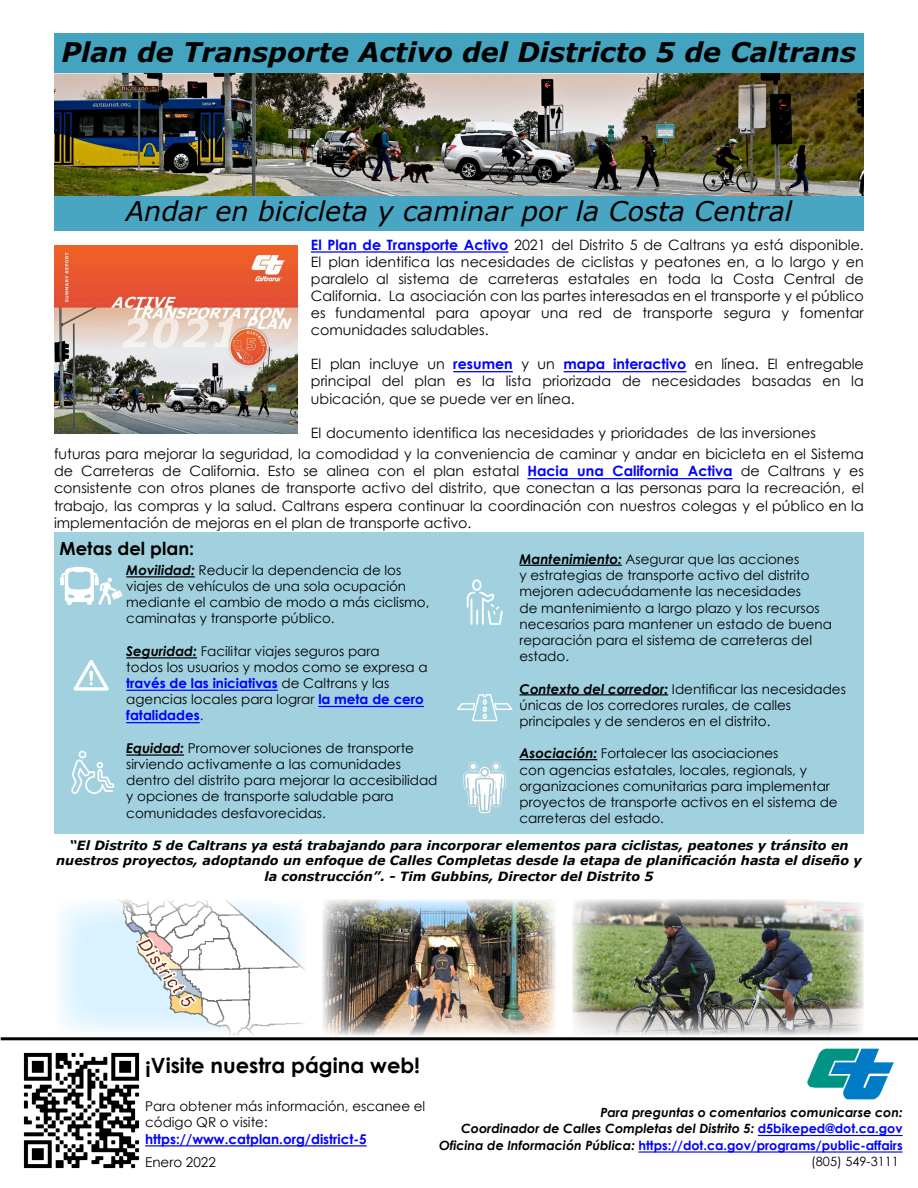
<style>
.page{position:relative;width:918px;height:1188px;background:#fff}
.page>*{position:absolute;margin:0;border:0;box-sizing:border-box;transform-origin:0 0}
.t1{font:italic 700 27px "Verdana";color:#000}
.t2{font:italic 27px "Verdana";color:#000}
.t3{font:700 21px "Century Gothic";color:#000}
.t4{font:700 18px "Century Gothic";color:#000}
.t5{font:14.25px/17.1px "Century Gothic";color:#000;text-align:justify}
.t6{font:13.5px/16.2px "Century Gothic";color:#000}
.t7{font:700 13.5px "Century Gothic";color:#00f}
.t8{font:italic 700 12.75px/15.3px "Verdana";color:#000;text-align:center}
.t9{font:italic 700 12.75px/16.5px "Century Gothic";color:#000;text-align:right}
.t10{font:12.75px "Century Gothic";color:#000}
.s1{font-weight:700;color:#00f}
.s2{font-weight:700;font-style:italic}
.s3{color:#00f}
.s4{font-style:normal;color:#00f}
</style>
<div class="page">
<div style="left:54px;top:532px;width:810px;height:302px;background:#a1d1df"></div>
<div style="left:54px;top:33px;width:810px;height:41px;background:#44a4c0"></div>
<div style="left:54px;top:196px;width:810px;height:35px;background:#48a6c2"></div>
<img style="left:54px;top:129px;width:810px;height:67px">
<img style="left:54px;top:74px;width:810px;height:55px">
<img style="left:54px;top:246px;width:243px;height:188px">
<hr style="left:519px;top:565px;width:103px;height:1px;background:#000">
<hr style="left:519px;top:694px;width:149px;height:1px;background:#000">
<hr style="left:519px;top:759px;width:78px;height:1px;background:#000">
<img style="left:59px;top:899px;width:247px;height:137px">
<img style="left:322px;top:899px;width:234px;height:137px">
<img style="left:572px;top:899px;width:292px;height:137px">
<img style="left:23px;top:1052px;width:117px;height:117px">
<img style="left:807px;top:1048px;width:87px;height:52px">
<hr style="left:1px;top:1037px;width:917px;height:3px;background:#000101">
<svg style="left:463px;top:761px;width:44px;height:53px"></svg>
<svg style="left:457px;top:694px;width:56px;height:28px"></svg>
<svg style="left:466px;top:579px;width:37px;height:46px"></svg>
<svg style="left:74px;top:660px;width:35px;height:31px"></svg>
<svg style="left:71px;top:751px;width:43px;height:43px"></svg>
<svg style="left:60px;top:567px;width:62px;height:38px"></svg>
<hr style="left:145px;top:1145px;width:222px;height:2px;background:#00f">
<hr style="left:758px;top:1135px;width:145px;height:1px;background:#00f">
<hr style="left:638px;top:1151px;width:265px;height:2px;background:#00f">
<hr style="left:311px;top:251px;width:197px;height:2px;background:#00f">
<hr style="left:453px;top:371px;width:60px;height:1px;background:#00f">
<hr style="left:564px;top:371px;width:122px;height:1px;background:#00f">
<hr style="left:527px;top:478px;width:206px;height:1px;background:#00f">
<hr style="left:126px;top:576px;width:69px;height:1px;background:#000">
<hr style="left:126px;top:657px;width:71px;height:1px;background:#000">
<hr style="left:126px;top:690px;width:152px;height:1px;background:#00f">
<hr style="left:318px;top:706px;width:106px;height:1px;background:#00f">
<hr style="left:126px;top:722px;width:74px;height:1px;background:#00f">
<hr style="left:126px;top:754px;width:58px;height:2px;background:#000">
<p class="t1" style="left:61px;top:33px;width:796px">Plan de Transporte Activo del Districto 5 de Caltrans</p>
<p class="t2" style="left:126px;top:192px;width:668px">Andar en bicicleta y caminar por la Costa Central</p>
<p class="t5" style="left:311px;top:236px;width:554px"><span class="s1">El Plan de Transporte Activo</span> 2021 del Distrito 5 de Caltrans ya está disponible.<br>El plan identifica las necesidades de ciclistas y peatones en, a lo largo y en paralelo al sistema de carreteras estatales en toda la Costa Central de California. La asociación con las partes interesadas en el transporte y el público es fundamental para apoyar una red de transporte segura y fomentar comunidades saludables.</p>
<p class="t5" style="left:311px;top:355px;width:554px">El plan incluye un <span class="s1">resumen</span> y un <span class="s1">mapa interactivo</span> en línea. El entregable principal del plan es la lista priorizada de necesidades basadas en la ubicación, que se puede ver en línea.</p>
<p class="t5" style="left:54px;top:422px;width:811px;line-height:21.5px;text-indent:257px">El documento identifica las necesidades y prioridades de las inversiones futuras para mejorar la seguridad, la comodidad y la conveniencia de caminar y andar en bicicleta en el Sistema</p>
<p class="t5" style="left:54px;top:462px;width:811px">de Carreteras de California. Esto se alinea con el plan estatal <span class="s1">Hacia una California Activa</span> de Caltrans y es consistente con otros planes de transporte activo del distrito, que conectan a las personas para la recreación, el trabajo, las compras y la salud. Caltrans espera continuar la coordinación con nuestros colegas y el público en la implementación de mejoras en el plan de transporte activo.</p>
<p class="t6" style="left:519px;top:551px;width:281px"><span class="s2">Mantenimiento:</span> Asegurar que las acciones</p>
<p class="t6" style="left:519px;top:567px;width:314px">y estrategias de transporte activo del distrito mejoren adecuádamente las necesidades<br>de mantenimiento a largo plazo y los recursos necesarios para mantener un estado de buena reparación para el sistema de carreteras del estado.</p>
<p class="t6" style="left:519px;top:680px;width:328px"><span class="s2">Contexto del corredor:</span> Identificar las necesidades únicas de los corredores rurales, de calles principales y de senderos en el distrito.</p>
<p class="t6" style="left:519px;top:745px;width:320px"><span class="s2">Asociación:</span> Fortalecer las asociaciones<br>con agencias estatales, locales, regionals, y organizaciones comunitarias para implementar proyectos de transporte activos en el sistema de carreteras del estado.</p>
<p class="t8" style="left:56px;top:837px;width:807px">“El Distrito 5 de Caltrans ya está trabajando para incorporar elementos para ciclistas, peatones y tránsito en nuestros proyectos, adoptando un enfoque de Calles Completas desde la etapa de planificación hasta el diseño y la construcción”. - Tim Gubbins, Director del Distrito 5</p>
<p class="t4" style="left:60px;top:535px;width:136px">Metas del plan:</p>
<p class="t6" style="left:126px;top:561px;width:305px"><span class="s2">Movilidad:</span> Reducir la dependencia de los viajes de vehículos de una sola ocupación mediante el cambio de modo a más ciclismo, caminatas y transporte público.</p>
<p class="t6" style="left:126px;top:642px;width:303px"><span class="s2">Seguridad:</span> Facilitar viajes seguros para<br>todos los usuarios y modos como se expresa a <span class="s1">través de las iniciativas</span> de Caltrans y las agencias locales para lograr <span class="s1">la meta de cero fatalidades</span><span class="s3">.</span></p>
<p class="t6" style="left:126px;top:740px;width:313px"><span class="s2">Equidad:</span> Promover soluciones de transporte sirviendo activamente a las comunidades dentro del distrito para mejorar la accesibilidad y opciones de transporte saludable para comunidades desfavorecidas.</p>
<h2 class="t3" style="left:145px;top:1049px;width:277px">¡Visite nuestra página web!</h2>
<p class="t6" style="left:145px;top:1098px;width:282px">Para obtener más información, escanee el código QR o visite:</p>
<p class="t7" style="left:145px;top:1129px;width:223px">https://www.catplan.org/district-5</p>
<p class="t6" style="left:145px;top:1153px;width:72px">Enero 2022</p>
<p class="t9" style="left:439px;top:1103px;width:465px">Para preguntas o comentarios comunicarse con:<br>Coordinador de Calles Completas del Distrito 5: <span class="s4">d5bikeped@dot.ca.gov<br></span>Oficina de Información Pública: <span class="s4">https://dot.ca.gov/programs/public-affairs</span></p>
<p class="t10" style="left:811px;top:1153px;width:89px">(805) 549-3111</p>
</div>
